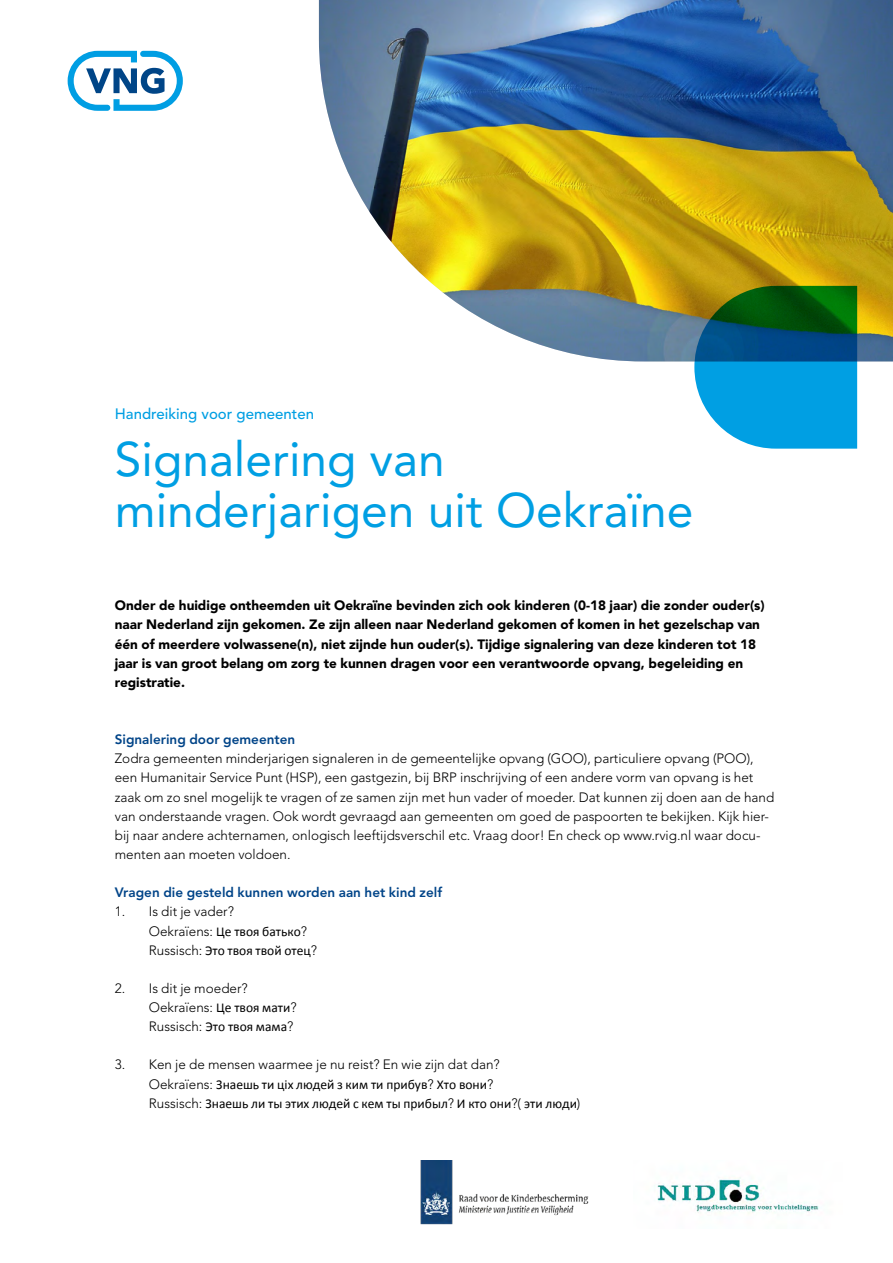
<style>
.page{position:relative;width:893px;height:1263px;background:#fff}
.page>*{position:absolute;margin:0;border:0;box-sizing:border-box;transform-origin:0 0}
.t1{font:48px/51px "Avenir LT Std";color:#009fe3}
.t2{font:500 15px "Avenir LT Std";color:#009fe3}
.t3{font:300 13.5px/19.2px "Avenir LT Std";color:#000}
.t4{font:900 13.5px/19.2px "Avenir LT Std";color:#000}
.t5{font:13.5px/19.2px "Calibri";color:#000}
.t6{font:800 13.5px "Avenir LT Std";color:#048}
.s1{font-family:"Calibri";font-weight:400}
.s2{font-family:"Avenir LT Std";font-weight:300}
</style>
<div class="page">
<img style="left:319px;top:0;width:574px;height:361px">
<svg style="left:694px;top:286px;width:163px;height:163px;background:#17839a"></svg>
<svg style="left:68px;top:51px;width:115px;height:60px"></svg>
<img style="left:420px;top:1161px;width:169px;height:64px">
<img style="left:654px;top:1177px;width:166px;height:37px">
<p class="t2" style="left:115px;top:405px;width:201px">Handreiking voor gemeenten</p>
<h1 class="t1" style="left:115px;top:434px;width:580px">Signalering van minderjarigen uit Oekraïne</h1>
<p class="t4" style="left:115px;top:596px;width:651px">Onder de huidige ontheemden uit Oekraïne bevinden zich ook kinderen (0-18 jaar) die zonder ouder(s) naar Nederland zijn gekomen. Ze zijn alleen naar Nederland gekomen of komen in het gezelschap van één of meerdere volwassene(n), niet zijnde hun ouder(s). Tijdige signalering van deze kinderen tot 18 jaar is van groot belang om zorg te kunnen dragen voor een verantwoorde opvang, begeleiding en registratie.</p>
<h2 class="t6" style="left:115px;top:731px;width:182px">Signalering door gemeenten</h2>
<p class="t3" style="left:115px;top:749px;width:661px">Zodra gemeenten minderjarigen signaleren in de gemeentelijke opvang (GOO), particuliere opvang (POO), een Humanitair Service Punt (HSP), een gastgezin, bij BRP inschrijving of een andere vorm van opvang is het zaak om zo snel mogelijk te vragen of ze samen zijn met hun vader of moeder. Dat kunnen zij doen aan de hand van onderstaande vragen. Ook wordt gevraagd aan gemeenten om goed de paspoorten te bekijken. Kijk hier&shy;bij naar andere achternamen, onlogisch leeftijdsverschil etc. Vraag door! En check op www.rvig.nl waar docu&shy;menten aan moeten voldoen.</p>
<h2 class="t6" style="left:115px;top:884px;width:329px">Vragen die gesteld kunnen worden aan het kind zelf</h2>
<p class="t3" style="left:149px;top:902px;width:170px;text-indent:-34px">1. Is dit je vader?<br>Oekraïens: <span class="s1">Це твоя батько</span>?<br>Russisch: <span class="s1">Это твоя твой отец</span>?</p>
<p class="t3" style="left:149px;top:979px;width:149px;text-indent:-34px">2. Is dit je moeder?<br>Oekraïens: <span class="s1">Це твоя мати</span>?<br>Russisch: <span class="s1">Это твоя мама</span>?</p>
<p class="t5" style="left:149px;top:1055px;width:433px;text-indent:-34px"><span class="s2">3. Ken je de mensen waarmee je nu reist? En wie zijn dat dan?<br>Oekraïens:</span> Знаешь ти цiх людей з ким ти прибув<span class="s2">?</span> Хто вони<span class="s2">?<br>Russisch:</span> Знаешь ли ты этих людей с кем ты прибыл<span class="s2">?</span> И кто они<span class="s2">?(</span> эти люди<span class="s2">)</span></p>
</div>
